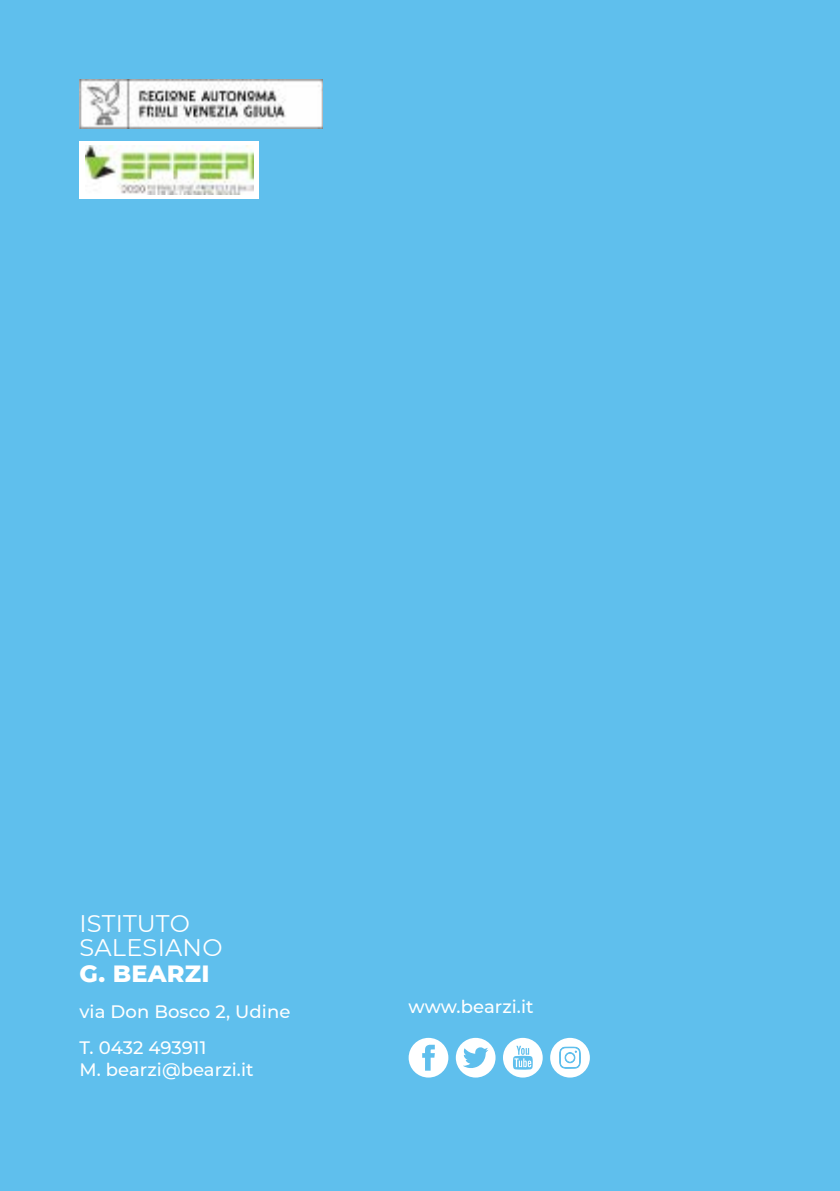
<style>
.page{position:relative;width:840px;height:1191px;background:#fff}
.page>*{position:absolute;margin:0;border:0;box-sizing:border-box;transform-origin:0 0}
.t1{font:24px/24px "Montserrat";letter-spacing:.01em;color:#fff}
.t2{font:800 24px "Montserrat";letter-spacing:.01em;color:#fff}
.t3{font:500 18px/36px "Montserrat";letter-spacing:.005em;color:#fff}
</style>
<div class="page">
<div style="left:0;top:0;width:839px;height:1191px;background:#5fbfed"></div>
<svg style="left:502px;top:1037px;width:40px;height:40px"></svg>
<svg style="left:504px;top:1039px;width:37px;height:37px"></svg>
<svg style="left:455px;top:1037px;width:40px;height:40px"></svg>
<div style="left:457px;top:1039px;width:37px;height:37px;background:#fff;border-radius:50%"></div>
<svg style="left:463px;top:1047px;width:25px;height:21px"></svg>
<svg style="left:408px;top:1037px;width:40px;height:40px"></svg>
<div style="left:409px;top:1039px;width:38px;height:37px;background:#fff;border-radius:50%"></div>
<svg style="left:422px;top:1044px;width:12px;height:26px"></svg>
<svg style="left:550px;top:1037px;width:39px;height:40px"></svg>
<svg style="left:551px;top:1039px;width:37px;height:37px"></svg>
<div style="left:566px;top:1054px;width:7px;height:7px;background:#fff;border-radius:50%"></div>
<div style="left:79px;top:142px;width:180px;height:57px;background:#fff"></div>
<img style="left:85px;top:145px;width:168px;height:49px">
<img style="left:79px;top:79px;width:244px;height:50px">
<h1 class="t1" style="left:79px;top:910px;width:144px">ISTITUTO<br>SALESIANO</h1>
<h1 class="t2" style="left:79px;top:955px;width:132px">G. BEARZI</h1>
<p class="t3" style="left:79px;top:992px;width:212px">via Don Bosco 2, Udine<br>T. 0432 493911</p>
<p class="t3" style="left:79px;top:1050px;width:176px">M. bearzi@bearzi.it</p>
<p class="t3" style="left:408px;top:988px;width:126px">www.bearzi.it</p>
</div>
